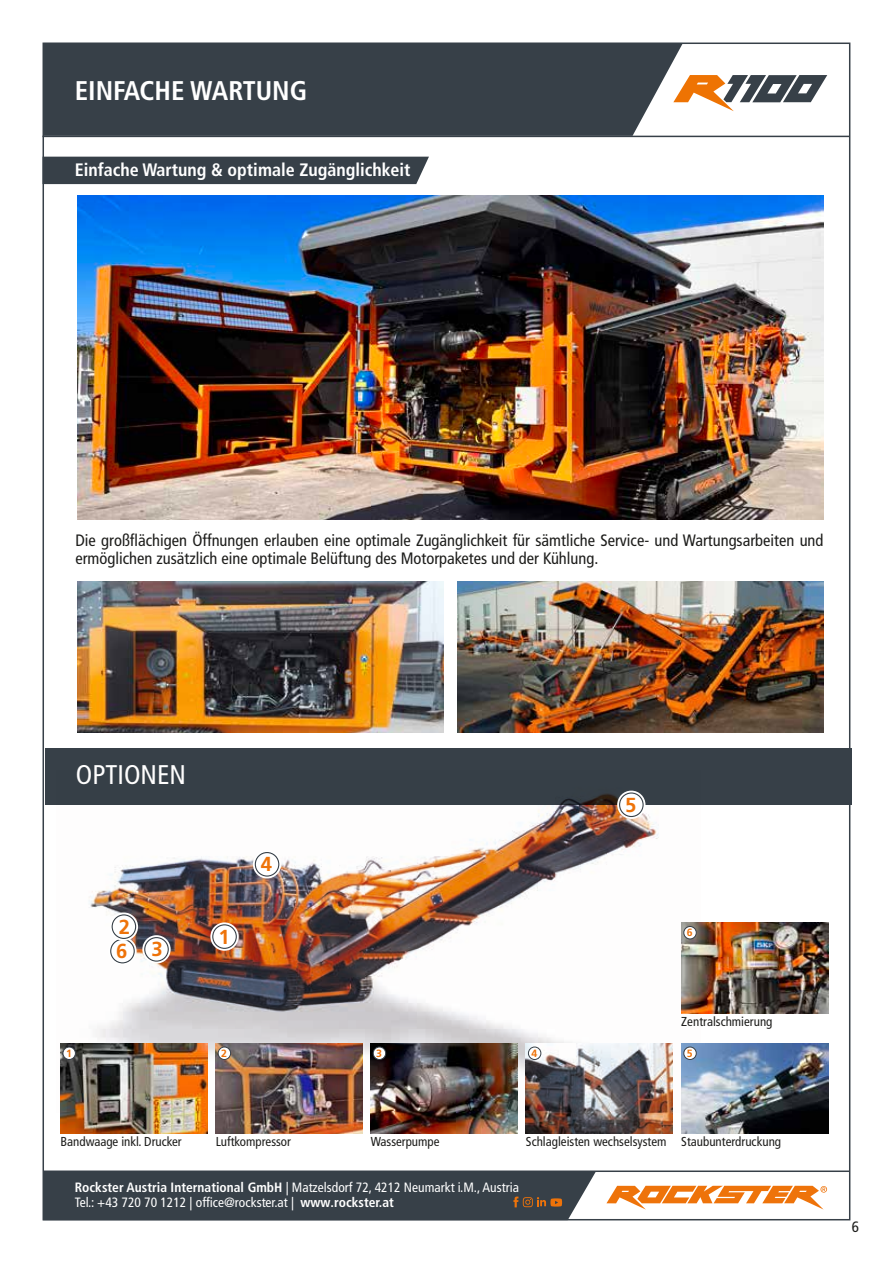
<style>
.page{position:relative;width:893px;height:1263px;background:#fff}
.page>*{position:absolute;margin:0;border:0;box-sizing:border-box;transform-origin:0 0}
.t1{font:700 condensed 27px "Frutiger LT Pro";color:#fff}
.t2{font:condensed 27px "Frutiger LT Pro";color:#fff}
.t3{font:700 20.25px "Frutiger LT Pro";color:#ee730a}
.t4{font:700 condensed 18px "Frutiger LT Pro";color:#fff}
.t5{font:condensed 16.5px/18px "Frutiger LT Pro";color:#1d1d1b}
.t6{font:condensed 15px "Frutiger LT Pro";color:#1d1d1b}
.t7{font:condensed 13.5px/15.3px "Frutiger LT Pro";color:#fff}
.t8{font:condensed 12.9px "Frutiger LT Pro";color:#1d1d1b}
.t9{font:700 10.5px "Frutiger LT Pro";color:#ee730a}
.s1{font-weight:700}
</style>
<div class="page">
<hr style="left:43px;top:1170px;width:807px;height:2px;background:#374048">
<hr style="left:43px;top:136px;width:807px;height:1px;background:#374048">
<div style="left:43px;top:1172px;width:553px;height:48px;background:#374048"></div>
<svg style="left:606px;top:1186px;width:221px;height:23px"></svg>
<div style="left:45px;top:748px;width:807px;height:56px;background:#374048"></div>
<div style="left:44px;top:43px;width:639px;height:93px;background:#374048"></div>
<svg style="left:673px;top:75px;width:154px;height:36px"></svg>
<div style="left:43px;top:157px;width:386px;height:27px;background:#374048"></div>
<img style="left:77px;top:196px;width:746px;height:323px">
<img style="left:77px;top:581px;width:366px;height:151px">
<img style="left:458px;top:581px;width:365px;height:151px">
<img style="left:56px;top:790px;width:645px;height:323px">
<div style="left:212px;top:924px;width:25px;height:25px;background:#fff;border-radius:50%"></div>
<div style="left:212px;top:924px;width:25px;height:25px;border:2px solid #374048;border-radius:50%"></div>
<div style="left:210px;top:922px;width:29px;height:29px;border:2px solid #fff;border-radius:50%"></div>
<div style="left:619px;top:793px;width:24px;height:24px;background:#fff;border-radius:50%"></div>
<div style="left:618px;top:792px;width:26px;height:26px;border:2px solid #374048;border-radius:50%"></div>
<div style="left:617px;top:791px;width:28px;height:28px;border:2px solid #fff;border-radius:50%"></div>
<div style="left:110px;top:939px;width:25px;height:24px;background:#fff;border-radius:50%"></div>
<div style="left:110px;top:938px;width:25px;height:26px;border:2px solid #374048;border-radius:50%"></div>
<div style="left:108px;top:937px;width:29px;height:28px;border:2px solid #fff;border-radius:50%"></div>
<div style="left:112px;top:915px;width:24px;height:24px;background:#fff;border-radius:50%"></div>
<div style="left:111px;top:914px;width:26px;height:25px;border:2px solid #374048;border-radius:50%"></div>
<div style="left:110px;top:912px;width:28px;height:29px;border:2px solid #fff;border-radius:50%"></div>
<div style="left:255px;top:852px;width:24px;height:24px;background:#fff;border-radius:50%"></div>
<div style="left:254px;top:851px;width:26px;height:26px;border:2px solid #374048;border-radius:50%"></div>
<div style="left:253px;top:850px;width:28px;height:28px;border:2px solid #fff;border-radius:50%"></div>
<div style="left:144px;top:937px;width:25px;height:24px;background:#fff;border-radius:50%"></div>
<div style="left:144px;top:936px;width:25px;height:26px;border:2px solid #374048;border-radius:50%"></div>
<div style="left:142px;top:935px;width:29px;height:28px;border:2px solid #fff;border-radius:50%"></div>
<img style="left:60px;top:1043px;width:147px;height:90px">
<img style="left:371px;top:1043px;width:147px;height:90px">
<img style="left:216px;top:1043px;width:147px;height:90px">
<img style="left:526px;top:1043px;width:147px;height:90px">
<img style="left:681px;top:1043px;width:147px;height:90px">
<img style="left:681px;top:923px;width:147px;height:90px">
<div style="left:63px;top:1047px;width:12px;height:12px;background:#fff;border-radius:50%"></div>
<div style="left:63px;top:1046px;width:13px;height:14px;border:1px solid #374048;border-radius:50%"></div>
<div style="left:373px;top:1047px;width:13px;height:12px;background:#fff;border-radius:50%"></div>
<div style="left:373px;top:1046px;width:13px;height:14px;border:1px solid #374048;border-radius:50%"></div>
<div style="left:218px;top:1047px;width:13px;height:12px;background:#fff;border-radius:50%"></div>
<div style="left:218px;top:1046px;width:13px;height:14px;border:1px solid #374048;border-radius:50%"></div>
<div style="left:528px;top:1047px;width:13px;height:12px;background:#fff;border-radius:50%"></div>
<div style="left:528px;top:1046px;width:13px;height:14px;border:1px solid #374048;border-radius:50%"></div>
<div style="left:684px;top:1047px;width:12px;height:12px;background:#fff;border-radius:50%"></div>
<div style="left:683px;top:1046px;width:14px;height:14px;border:1px solid #374048;border-radius:50%"></div>
<div style="left:684px;top:926px;width:12px;height:13px;background:#fff;border-radius:50%"></div>
<div style="left:683px;top:926px;width:14px;height:13px;border:1px solid #374048;border-radius:50%"></div>
<h1 class="t1" style="left:75px;top:74px;width:234px">EINFACHE WARTUNG</h1>
<p class="t4" style="left:75px;top:159px;width:337px">Einfache Wartung &amp; optimale Zugänglichkeit</p>
<p class="t5" style="left:75px;top:531px;width:750px">Die großflächigen Öffnungen erlauben eine optimale Zugänglichkeit für sämtliche Service- und Wartungsarbeiten und ermöglichen zusätzlich eine optimale Belüftung des Motorpaketes und der Kühlung.</p>
<h1 class="t2" style="left:76px;top:759px;width:112px">OPTIONEN</h1>
<p class="t3" style="left:119px;top:915px;width:13px">2</p>
<p class="t3" style="left:116px;top:939px;width:13px">6</p>
<p class="t3" style="left:151px;top:937px;width:13px">3</p>
<p class="t3" style="left:218px;top:925px;width:13px">1</p>
<p class="t3" style="left:261px;top:852px;width:13px">4</p>
<p class="t3" style="left:625px;top:793px;width:13px">5</p>
<p class="t9" style="left:687px;top:926px;width:7px">6</p>
<p class="t8" style="left:681px;top:1014px;width:93px">Zentralschmierung</p>
<p class="t9" style="left:66px;top:1047px;width:7px">1</p>
<p class="t9" style="left:221px;top:1047px;width:7px">2</p>
<p class="t9" style="left:376px;top:1047px;width:7px">3</p>
<p class="t9" style="left:531px;top:1047px;width:7px">4</p>
<p class="t9" style="left:687px;top:1047px;width:7px">5</p>
<p class="t8" style="left:60px;top:1134px;width:123px">Bandwaage inkl. Drucker</p>
<p class="t8" style="left:216px;top:1134px;width:77px">Luftkompressor</p>
<p class="t8" style="left:371px;top:1134px;width:70px">Wasserpumpe</p>
<p class="t8" style="left:526px;top:1134px;width:257px">Schlagleisten wechselsystem Staubunterdruckung</p>
<p class="t7" style="left:75px;top:1179px;width:446px"><span class="s1">Rockster Austria International GmbH</span> | Matzelsdorf 72, 4212 Neumarkt i.M., Austria<br>Tel.: +43 720 70 1212 | office@rockster.at | <span class="s1">www.rockster.at</span></p>
<p class="t6" style="left:852px;top:1218px;width:9px">6</p>
</div>
